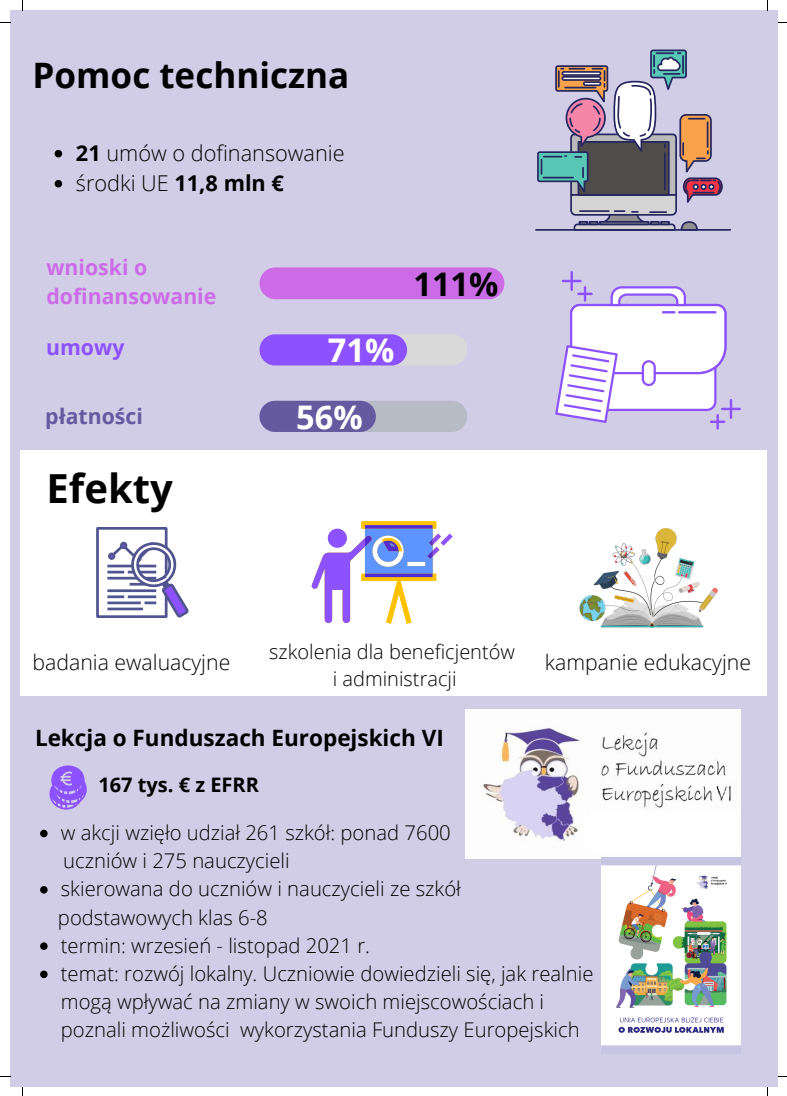
<style>
.page{position:relative;width:787px;height:1096px;background:#fff}
.page>*{position:absolute;margin:0;border:0;box-sizing:border-box;transform-origin:0 0}
.t1{font:700 40px "Open Sans";color:#000}
.t2{font:700 35px "Open Sans";color:#000}
.t3{font:700 32.5px "Open Sans";color:#fff}
.t4{font:700 32.5px "Open Sans";color:#000}
.t5{font:700 22.5px "Open Sans";color:#000}
.t6{font:300 21.75px "Open Sans";color:#000}
.t7{font:300 21.25px "Open Sans";color:#000}
.t8{font:700 21.25px/29.1px "Open Sans";color:#cb6ce6}
.t9{font:700 21.25px "Open Sans";color:#655a9f}
.t10{font:700 21.25px "Open Sans";color:#8c52ff}
.t11{font:300 20.25px/28.1px "Open Sans";color:#000}
.t12{font:300 20px "Open Sans";color:#000}
.t13{font:700 20px "Open Sans";color:#000}
.s1{font-weight:700}
</style>
<div class="page">
<div style="left:10px;top:10px;width:768px;height:1076px;background:#d2cde7"></div>
<div style="left:259px;top:267px;width:245px;height:32px;background:#cb6ce6"></div>
<svg style="left:259px;top:334px;width:208px;height:31px"></svg>
<svg style="left:259px;top:401px;width:208px;height:31px"></svg>
<hr style="left:570px;top:271px;width:3px;height:20px;background:#8c52ff">
<hr style="left:562px;top:280px;width:20px;height:2px;background:#8c52ff">
<hr style="left:730px;top:399px;width:2px;height:20px;background:#8c52ff">
<hr style="left:721px;top:407px;width:20px;height:3px;background:#8c52ff">
<hr style="left:716px;top:414px;width:3px;height:15px;background:#8c52ff">
<svg style="left:555px;top:286px;width:171px;height:137px"></svg>
<div style="left:20px;top:449px;width:747px;height:246px;background:#fff"></div>
<div style="left:96px;top:527px;width:72px;height:91px;border:3px solid #51558f"></div>
<hr style="left:107px;top:564px;width:49px;height:3px;background:#51558f">
<hr style="left:107px;top:570px;width:17px;height:3px;background:#51558f">
<hr style="left:107px;top:576px;width:34px;height:3px;background:#51558f">
<hr style="left:107px;top:589px;width:49px;height:3px;background:#51558f">
<hr style="left:107px;top:595px;width:17px;height:3px;background:#51558f">
<hr style="left:107px;top:601px;width:34px;height:3px;background:#51558f">
<hr style="left:107px;top:607px;width:36px;height:3px;background:#51558f">
<svg style="left:108px;top:540px;width:81px;height:78px"></svg>
<img style="left:579px;top:528px;width:139px;height:99px">
<svg style="left:311px;top:521px;width:142px;height:102px"></svg>
<svg style="left:40px;top:829px;width:8px;height:8px"></svg>
<svg style="left:40px;top:886px;width:8px;height:7px"></svg>
<svg style="left:40px;top:942px;width:8px;height:7px"></svg>
<svg style="left:40px;top:970px;width:8px;height:8px"></svg>
<svg style="left:49px;top:765px;width:38px;height:44px"></svg>
<img style="left:465px;top:709px;width:275px;height:149px">
<img style="left:601px;top:857px;width:140px;height:196px">
<hr style="left:536px;top:229px;width:194px;height:2px;background:#24265d">
<svg style="left:536px;top:49px;width:188px;height:182px"></svg>
<svg style="left:55px;top:150px;width:7px;height:7px"></svg>
<svg style="left:55px;top:180px;width:7px;height:7px"></svg>
<p class="t2" style="left:33px;top:50px;width:318px">Pomoc techniczna</p>
<p class="t6" style="left:76px;top:138px;width:270px"><span class="s1">21</span> umów o dofinansowanie</p>
<p class="t6" style="left:76px;top:168px;width:209px">środki UE <span class="s1">11,8 mln €</span></p>
<p class="t8" style="left:46px;top:252px;width:171px">wnioski o dofinansowanie</p>
<p class="t10" style="left:46px;top:333px;width:80px">umowy</p>
<p class="t9" style="left:45px;top:401px;width:99px">płatności</p>
<p class="t1" style="left:46px;top:460px;width:128px">Efekty</p>
<p class="t3" style="left:328px;top:327px;width:68px">71%</p>
<p class="t3" style="left:296px;top:394px;width:68px">56%</p>
<p class="t4" style="left:413px;top:261px;width:86px">111%</p>
<p class="t12" style="left:269px;top:637px;width:247px">szkolenia dla beneficjentów</p>
<p class="t12" style="left:333px;top:664px;width:125px">i administracji</p>
<p class="t7" style="left:33px;top:647px;width:199px">badania ewaluacyjne</p>
<p class="t7" style="left:545px;top:647px;width:208px">kampanie edukacyjne</p>
<p class="t5" style="left:35px;top:722px;width:410px">Lekcja o Funduszach Europejskich VI</p>
<p class="t13" style="left:98px;top:770px;width:162px">167 tys. € z EFRR</p>
<p class="t11" style="left:61px;top:818px;width:391px">w akcji wzięło udział 261 szkół: ponad 7600</p>
<p class="t11" style="left:61px;top:874px;width:401px">skierowana do uczniów i nauczycieli ze szkół</p>
<p class="t11" style="left:61px;top:930px;width:311px">termin: wrzesień - listopad 2021 r.</p>
<p class="t11" style="left:61px;top:958px;width:534px">temat: rozwój lokalny. Uczniowie dowiedzieli się, jak realnie mogą wpływać na zmiany w swoich miejscowościach i poznali możliwości wykorzystania Funduszy Europejskich</p>
<p class="t11" style="left:63px;top:846px;width:228px">uczniów i 275 nauczycieli</p>
<p class="t11" style="left:58px;top:902px;width:211px">podstawowych klas 6-8</p>
</div>
